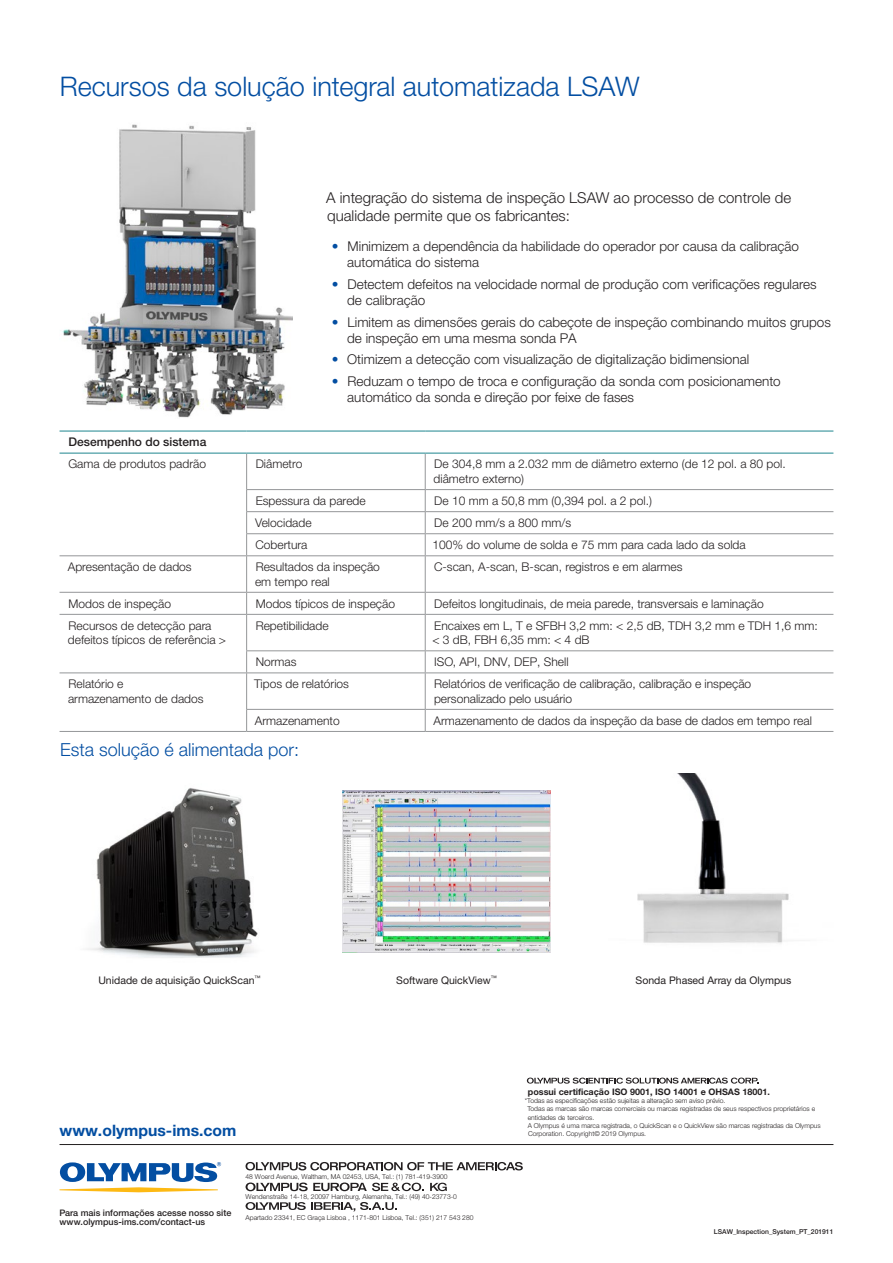
<style>
.page{position:relative;width:893px;height:1263px;background:#fff}
.page>*{position:absolute;margin:0;border:0;box-sizing:border-box;transform-origin:0 0}
.Title_1B{font:300 27px "Helvetica Neue LTW1 G";color:#034ea2}
.Title_3{font:300 18px "Helvetica Neue LTW1 G";color:#034ea2}
.t1{font:700 15.75px "Helvetica Neue LTW1 G";color:#034ea2}
.Text{font:300 15px/18px "Helvetica Neue LTW1 G";color:#231f20}
.t2{font:300 13.5px/16.2px "Helvetica Neue LTW1 G";color:#231f20}
.Table_cell_text{font:300 12px/14.4px "Helvetica Neue LTW1 G";color:#231f20}
.Table_column_header{font:500 12px "Helvetica Neue LTW1 G";color:#231f20}
.t3{font:10.5px "Helvetica Neue LTW1 G";color:#231f20}
.t4{font:500 9px/9px "Helvetica Neue LTW1 G";color:#231f20}
.t5{font:700 9px "Helvetica Neue LTW1 G";color:#231f20}
.t6{font:300 6.75px/8.2px "Helvetica Neue LTW1 G";color:#231f20}
.t7{font:500 6.75px "Helvetica Neue LTW1 G";color:#231f20}
.s1{color:#034ea2}
</style>
<div class="page">
<svg style="left:60px;top:1162px;width:161px;height:30px"></svg>
<hr style="left:60px;top:1144px;width:773px;height:1px;background:#231f20">
<svg style="left:246px;top:1162px;width:277px;height:8px"></svg>
<svg style="left:430px;top:1183px;width:17px;height:8px"></svg>
<svg style="left:246px;top:1182px;width:178px;height:9px"></svg>
<svg style="left:246px;top:1202px;width:151px;height:9px"></svg>
<svg style="left:527px;top:1077px;width:231px;height:7px"></svg>
<img style="left:62px;top:124px;width:230px;height:294px">
<hr style="left:246px;top:454px;width:1px;height:35px;background:#949698">
<hr style="left:425px;top:454px;width:1px;height:35px;background:#949698">
<hr style="left:246px;top:489px;width:179px;height:1px;background:#949698">
<hr style="left:425px;top:489px;width:408px;height:1px;background:#949698">
<hr style="left:246px;top:511px;width:179px;height:1px;background:#949698">
<hr style="left:425px;top:511px;width:408px;height:1px;background:#949698">
<hr style="left:246px;top:533px;width:179px;height:1px;background:#949698">
<svg style="left:246px;top:490px;width:1px;height:65px"></svg>
<hr style="left:425px;top:533px;width:408px;height:1px;background:#949698">
<svg style="left:425px;top:490px;width:1px;height:65px"></svg>
<hr style="left:60px;top:555px;width:187px;height:1px;background:#949698">
<hr style="left:247px;top:555px;width:178px;height:1px;background:#949698">
<hr style="left:246px;top:556px;width:1px;height:36px;background:#949698">
<hr style="left:425px;top:555px;width:408px;height:1px;background:#949698">
<hr style="left:425px;top:556px;width:1px;height:36px;background:#949698">
<hr style="left:60px;top:592px;width:187px;height:1px;background:#949698">
<hr style="left:247px;top:592px;width:178px;height:1px;background:#949698">
<svg style="left:246px;top:593px;width:1px;height:21px"></svg>
<hr style="left:425px;top:592px;width:408px;height:1px;background:#949698">
<svg style="left:425px;top:593px;width:1px;height:21px"></svg>
<hr style="left:60px;top:614px;width:187px;height:1px;background:#949698">
<hr style="left:247px;top:614px;width:178px;height:1px;background:#949698">
<hr style="left:246px;top:615px;width:1px;height:35px;background:#949698">
<hr style="left:425px;top:614px;width:408px;height:1px;background:#949698">
<hr style="left:425px;top:615px;width:1px;height:35px;background:#949698">
<hr style="left:246px;top:650px;width:179px;height:1px;background:#949698">
<svg style="left:246px;top:651px;width:1px;height:21px"></svg>
<hr style="left:425px;top:650px;width:408px;height:1px;background:#949698">
<svg style="left:425px;top:651px;width:1px;height:21px"></svg>
<hr style="left:60px;top:672px;width:187px;height:1px;background:#949698">
<hr style="left:247px;top:672px;width:178px;height:1px;background:#949698">
<hr style="left:246px;top:673px;width:1px;height:36px;background:#949698">
<hr style="left:425px;top:672px;width:408px;height:1px;background:#949698">
<hr style="left:425px;top:673px;width:1px;height:36px;background:#949698">
<hr style="left:246px;top:709px;width:179px;height:1px;background:#949698">
<svg style="left:246px;top:710px;width:1px;height:21px"></svg>
<hr style="left:425px;top:709px;width:408px;height:1px;background:#949698">
<svg style="left:425px;top:710px;width:1px;height:21px"></svg>
<hr style="left:60px;top:731px;width:187px;height:1px;background:#949698">
<hr style="left:247px;top:731px;width:178px;height:1px;background:#949698">
<hr style="left:425px;top:731px;width:408px;height:1px;background:#949698">
<hr style="left:60px;top:430px;width:187px;height:2px;background:#37939b">
<hr style="left:247px;top:430px;width:178px;height:2px;background:#37939b">
<hr style="left:425px;top:430px;width:408px;height:2px;background:#37939b">
<hr style="left:60px;top:453px;width:187px;height:1px;background:#37939b">
<hr style="left:247px;top:453px;width:178px;height:1px;background:#37939b">
<hr style="left:425px;top:453px;width:408px;height:1px;background:#37939b">
<img style="left:87px;top:788px;width:171px;height:170px">
<img style="left:343px;top:791px;width:207px;height:161px">
<img style="left:637px;top:774px;width:152px;height:170px">
<p class="Title_1B" style="left:60px;top:70px;width:581px">Recursos da solução integral automatizada LSAW</p>
<p class="Text" style="left:326px;top:189px;width:466px">A integração do sistema de inspeção LSAW ao processo de controle de qualidade permite que os fabricantes:</p>
<p class="t2" style="left:347px;top:238px;width:453px;text-indent:-15px"><span class="s1">•</span> Minimizem a dependência da habilidade do operador por causa da calibração automática do sistema</p>
<p class="t2" style="left:347px;top:276px;width:471px;text-indent:-15px"><span class="s1">•</span> Detectem defeitos na velocidade normal de produção com verificações regulares de calibração</p>
<p class="t2" style="left:347px;top:314px;width:485px;text-indent:-15px"><span class="s1">•</span> Limitem as dimensões gerais do cabeçote de inspeção combinando muitos grupos de inspeção em uma mesma sonda PA</p>
<p class="t2" style="left:332px;top:351px;width:419px"><span class="s1">•</span> Otimizem a detecção com visualização de digitalização bidimensional</p>
<p class="t2" style="left:347px;top:373px;width:435px;text-indent:-15px"><span class="s1">•</span> Reduzam o tempo de troca e configuração da sonda com posicionamento automático da sonda e direção por feixe de fases</p>
<p class="Table_column_header" style="left:69px;top:435px;width:139px">Desempenho do sistema</p>
<p class="Table_cell_text" style="left:68px;top:457px;width:139px">Gama de produtos padrão</p>
<p class="Table_cell_text" style="left:256px;top:457px;width:48px">Diâmetro</p>
<p class="Table_cell_text" style="left:434px;top:457px;width:354px">De 304,8 mm a 2.032 mm de diâmetro externo (de 12 pol. a 80 pol. diâmetro externo)</p>
<p class="Table_cell_text" style="left:256px;top:493px;width:112px">Espessura da parede</p>
<p class="Table_cell_text" style="left:434px;top:493px;width:219px">De 10 mm a 50,8 mm (0,394 pol. a 2 pol.)</p>
<p class="Table_cell_text" style="left:255px;top:515px;width:58px">Velocidade</p>
<p class="Table_cell_text" style="left:434px;top:515px;width:138px">De 200 mm/s a 800 mm/s</p>
<p class="Table_cell_text" style="left:255px;top:537px;width:53px">Cobertura</p>
<p class="Table_cell_text" style="left:432px;top:537px;width:315px">100% do volume de solda e 75 mm para cada lado da solda</p>
<p class="Table_cell_text" style="left:68px;top:560px;width:125px">Apresentação de dados</p>
<p class="Table_cell_text" style="left:255px;top:560px;width:126px">Resultados da inspeção em tempo real</p>
<p class="Table_cell_text" style="left:434px;top:560px;width:250px">C-scan, A-scan, B-scan, registros e em alarmes</p>
<p class="Table_cell_text" style="left:69px;top:596px;width:104px">Modos de inspeção</p>
<p class="Table_cell_text" style="left:256px;top:596px;width:141px">Modos típicos de inspeção</p>
<p class="Table_cell_text" style="left:434px;top:596px;width:331px">Defeitos longitudinais, de meia parede, transversais e laminação</p>
<p class="Table_cell_text" style="left:68px;top:618px;width:160px">Recursos de detecção para defeitos típicos de referência &gt;</p>
<p class="Table_cell_text" style="left:256px;top:618px;width:74px">Repetibilidade</p>
<p class="Table_cell_text" style="left:432px;top:618px;width:387px">Encaixes em L, T e SFBH 3,2 mm: &lt; 2,5 dB, TDH 3,2 mm e TDH 1,6 mm: &lt; 3 dB, FBH 6,35 mm: &lt; 4 dB</p>
<p class="Table_cell_text" style="left:256px;top:655px;width:42px">Normas</p>
<p class="Table_cell_text" style="left:434px;top:655px;width:136px">ISO, API, DNV, DEP, Shell</p>
<p class="Table_cell_text" style="left:68px;top:677px;width:137px">Relatório e armazenamento de dados</p>
<p class="Table_cell_text" style="left:254px;top:677px;width:96px">Tipos de relatórios</p>
<p class="Table_cell_text" style="left:434px;top:677px;width:319px">Relatórios de verificação de calibração, calibração e inspeção personalizado pelo usuário</p>
<p class="Table_cell_text" style="left:255px;top:713px;width:86px">Armazenamento</p>
<p class="Table_cell_text" style="left:433px;top:713px;width:380px">Armazenamento de dados da inspeção da base de dados em tempo real</p>
<p class="Title_3" style="left:60px;top:739px;width:241px">Esta solução é alimentada por:</p>
<p class="t3" style="left:98px;top:974px;width:164px">Unidade de aquisição QuickScan<sup>™</sup></p>
<p class="t3" style="left:396px;top:974px;width:102px">Software QuickView<sup>™</sup></p>
<p class="t3" style="left:636px;top:974px;width:157px">Sonda Phased Array da Olympus</p>
<h3 class="t1" style="left:60px;top:1120px;width:178px">www.olympus-ims.com</h3>
<p class="t4" style="left:60px;top:1208px;width:173px">Para mais informações acesse nosso site www.olympus-ims.com/contact-us</p>
<p class="t6" style="left:246px;top:1172px;width:204px">48 Woerd Avenue, Waltham, MA 02453, USA, Tel.: (1) 781-419-3900</p>
<p class="t6" style="left:246px;top:1193px;width:213px">Wendenstraße 14-18, 20097 Hamburg, Alemanha, Tel.: (49) 40-23773-0</p>
<p class="t6" style="left:246px;top:1213px;width:230px">Apartado 23341, EC Graça Lisboa , 1171-801 Lisboa, Tel.: (351) 217 543 280</p>
<p class="t5" style="left:528px;top:1086px;width:243px">possui certificação ISO 9001, ISO 14001 e OHSAS 18001.</p>
<p class="t6" style="left:527px;top:1096px;width:295px;text-indent:-3px">*Todas as especificações estão sujeitas a alteração sem aviso prévio.<br>Todas as marcas são marcas comerciais ou marcas registradas de seus respectivos proprietários e entidades de terceiros.<br>A Olympus é uma marca registrada, o QuickScan e o QuickView são marcas registradas da Olympus Corporation. Copyright© 2019 Olympus.</p>
<p class="t7" style="left:714px;top:1227px;width:121px">LSAW_Inspection_System_PT_201911</p>
</div>
